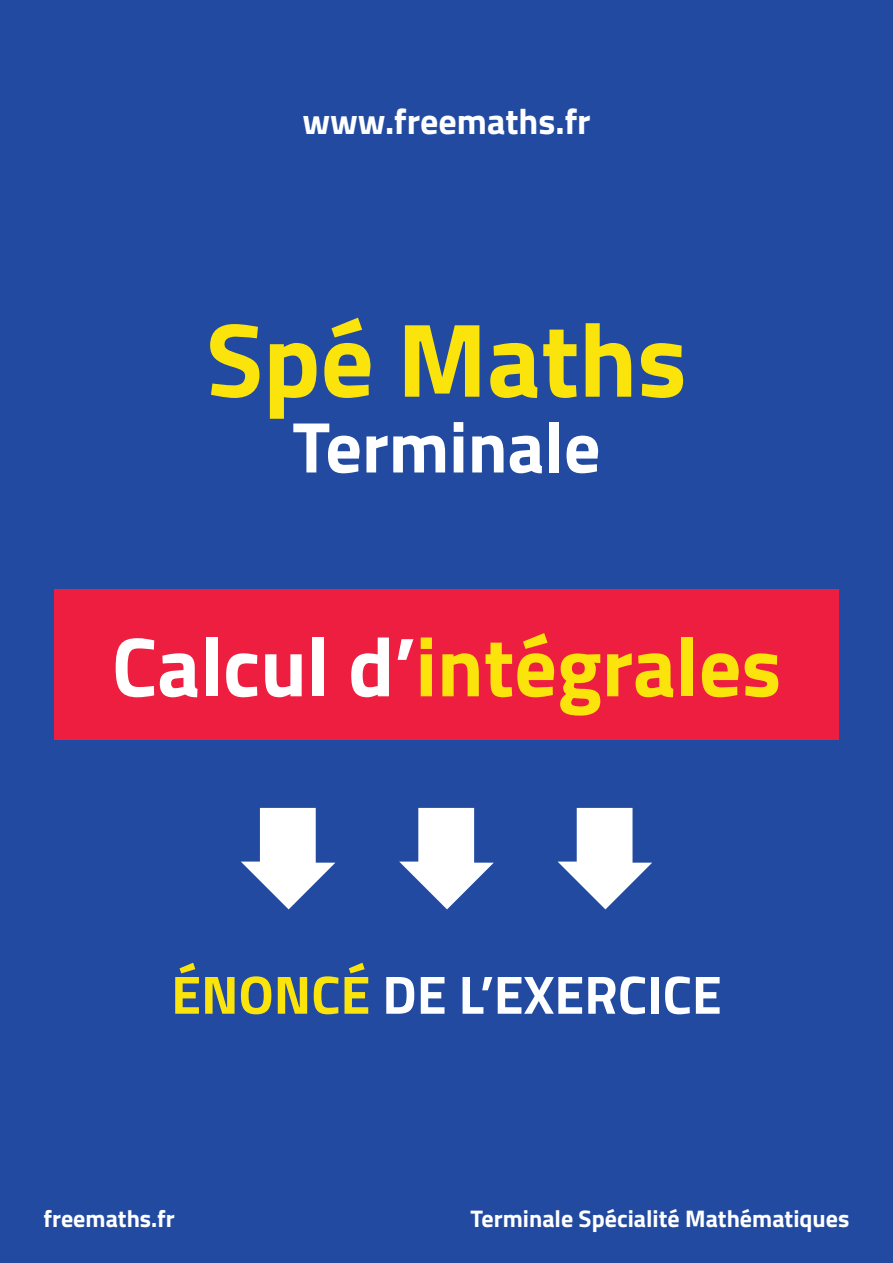
<style>
.page{position:relative;width:893px;height:1263px;background:#214aa0}
.page>*{position:absolute;margin:0;border:0;box-sizing:border-box;transform-origin:0 0}
.t1{font:700 105px "Titillium";color:#fbe30c}
.t2{font:700 84px "Titillium";color:#fbe30c}
.t3{font:700 72px "Titillium";color:#fff}
.t4{font:700 54px "Titillium";color:#fff}
.t5{font:700 36px "Titillium";color:#fff}
.t6{font:700 24px "Titillium";color:#fff}
.s1{color:#fff}
.s2{color:#fbe30c}
</style>
<div class="page">
<svg style="left:241px;top:808px;width:94px;height:101px"></svg>
<svg style="left:399px;top:808px;width:95px;height:101px"></svg>
<svg style="left:558px;top:808px;width:94px;height:101px"></svg>
<div style="left:54px;top:589px;width:785px;height:151px;background:#ed1e40"></div>
<h3 class="t5" style="left:302px;top:94px;width:290px">www.freemaths.fr</h3>
<h1 class="t1" style="left:206px;top:280px;width:482px">Spé Maths</h1>
<h3 class="t3" style="left:292px;top:392px;width:310px">Terminale</h3>
<p class="t2" style="left:112px;top:603px;width:671px"><span class="s1">Calcul d’</span>intégrales</p>
<h3 class="t4" style="left:171px;top:953px;width:552px"><span class="s2">ÉNONCÉ</span> DE L’EXERCICE</h3>
<p class="t6" style="left:44px;top:1200px;width:133px">freemaths.fr</p>
<p class="t6" style="left:471px;top:1200px;width:380px">Terminale Spécialité Mathématiques</p>
</div>
